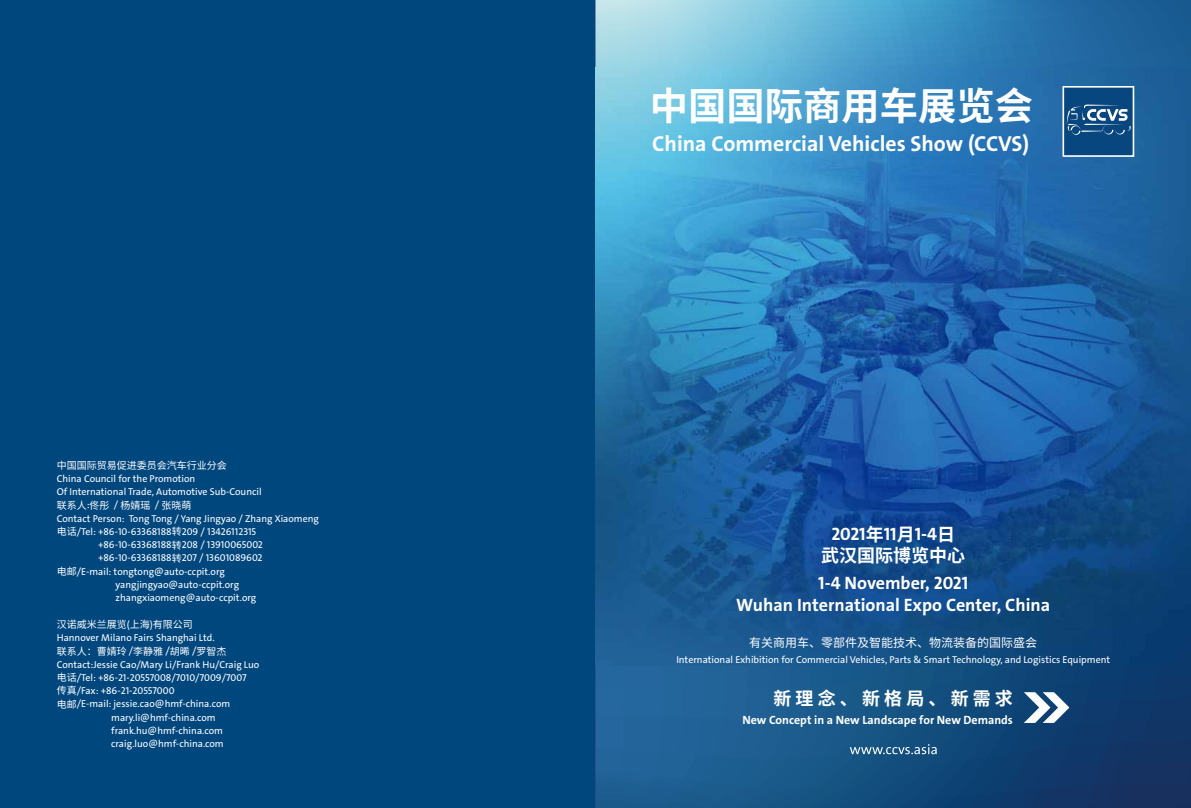
<style>
.page{position:relative;width:1191px;height:808px;background:#fff}
.page>*{position:absolute;margin:0;border:0;box-sizing:border-box;transform-origin:0 0}
.t1{font:700 38.3px "Source Han Sans CN";color:#fff}
.t2{font:21.8px "The Sans LP7 Bld";color:#fff}
.t3{font:18px/21.6px "The Sans LP7 Bld";color:#fff;text-align:center}
.t4{font:700 18px "Source Han Sans CN";letter-spacing:.23em;color:#fff}
.t5{font:700 18px "Source Han Sans CN";color:#fff}
.t6{font:12px "The Sans LP7 Bld";color:#fff}
.t7{font:12px "Source Han Sans CN";color:#fff}
.t8{font:10px/13.2px "The Sans LP5 Plain";color:#fff}
.t9{font:10px "Source Han Sans CN";color:#fff}
.s1{font-family:"The Sans LP5 Plain"}
.s2{font-family:"Source Han Sans CN"}
.s3{font-family:"Source Han Sans CN";font-weight:700}
</style>
<div class="page">
<div style="left:0;top:0;width:595px;height:808px;background:#00477e"></div>
<svg style="left:595px;top:0;width:596px;height:808px;background:#2b6896"></svg>
<img style="left:595px;top:67px;width:596px;height:599px">
<svg style="left:849px;top:744px;width:87px;height:10px"></svg>
<svg style="left:1062px;top:86px;width:72px;height:71px;background:#306493"></svg>
<svg style="left:1023px;top:692px;width:46px;height:31px"></svg>
<p class="t9" style="left:57px;top:460px;width:171px">中国国际贸易促进委员会汽车行业分会</p>
<p class="t8" style="left:57px;top:472px;width:206px">China Council for the Promotion<br>Of International Trade, Automotive Sub-Council</p>
<p class="t9" style="left:57px;top:500px;width:136px">联系人<span class="s1">:</span>佟彤 <span class="s1">/</span> 杨婧瑶 <span class="s1">/</span> 张晓萌</p>
<p class="t8" style="left:57px;top:512px;width:264px">Contact Person: Tong Tong / Yang Jingyao / Zhang Xiaomeng</p>
<p class="t8" style="left:57px;top:525px;width:201px"><span class="s2">电话</span>/Tel: +86-10-63368188<span class="s2">转</span>209 / 13426112315</p>
<p class="t8" style="left:98px;top:538px;width:166px">+86-10-63368188<span class="s2">转</span>208 / 13910065002</p>
<p class="t8" style="left:98px;top:552px;width:166px">+86-10-63368188<span class="s2">转</span>207 / 13601089602</p>
<p class="t8" style="left:57px;top:565px;width:170px"><span class="s2">电邮</span>/E-mail: tongtong@auto-ccpit.org</p>
<p class="t8" style="left:116px;top:578px;width:125px">yangjingyao@auto-ccpit.org</p>
<p class="t8" style="left:116px;top:591px;width:142px">zhangxiaomeng@auto-ccpit.org</p>
<p class="t9" style="left:57px;top:619px;width:138px">汉诺威米兰展览<span class="s1">(</span>上海<span class="s1">)</span>有限公司</p>
<p class="t8" style="left:57px;top:631px;width:159px">Hannover Milano Fairs Shanghai Ltd.</p>
<p class="t9" style="left:57px;top:645px;width:171px">联系人：曹婧玲 <span class="s1">/</span>李静雅 <span class="s1">/</span>胡晞 <span class="s1">/</span>罗智杰</p>
<p class="t8" style="left:57px;top:658px;width:204px">Contact:Jessie Cao/Mary Li/Frank Hu/Craig Luo</p>
<p class="t8" style="left:57px;top:671px;width:191px"><span class="s2">电话</span>/Tel: +86-21-20557008/7010/7009/7007</p>
<p class="t8" style="left:57px;top:684px;width:119px"><span class="s2">传真</span>/Fax: +86-21-20557000</p>
<p class="t8" style="left:57px;top:697px;width:175px"><span class="s2">电邮</span>/E-mail: jessie.cao@hmf-china.com</p>
<p class="t8" style="left:111px;top:711px;width:106px">mary.li@hmf-china.com</p>
<p class="t8" style="left:111px;top:724px;width:113px">frank.hu@hmf-china.com</p>
<p class="t8" style="left:111px;top:737px;width:114px">craig.luo@hmf-china.com</p>
<h1 class="t1" style="left:650px;top:85px;width:384px">中国国际商用车展览会</h1>
<h2 class="t2" style="left:652px;top:130px;width:378px">China Commercial Vehicles Show (CCVS)</h2>
<h3 class="t3" style="left:831px;top:523px;width:125px">2021<span class="s3">年</span>11<span class="s3">月</span>1-4<span class="s3">日</span></h3>
<h3 class="t5" style="left:821px;top:546px;width:145px">武汉国际博览中心</h3>
<h3 class="t3" style="left:736px;top:572px;width:315px">1-4 November, 2021<br>Wuhan International Expo Center, China</h3>
<p class="t7" style="left:749px;top:636px;width:289px">有关商用车、零部件及智能技术、物流装备的国际盛会</p>
<p class="t8" style="left:676px;top:653px;width:435px">International Exhibition for Commercial Vehicles, Parts &amp; Smart Technology, and Logistics Equipment</p>
<h3 class="t4" style="left:773px;top:689px;width:241px">新理念、新格局、新需求</h3>
<p class="t6" style="left:742px;top:712px;width:272px">New Concept in a New Landscape for New Demands</p>
</div>
